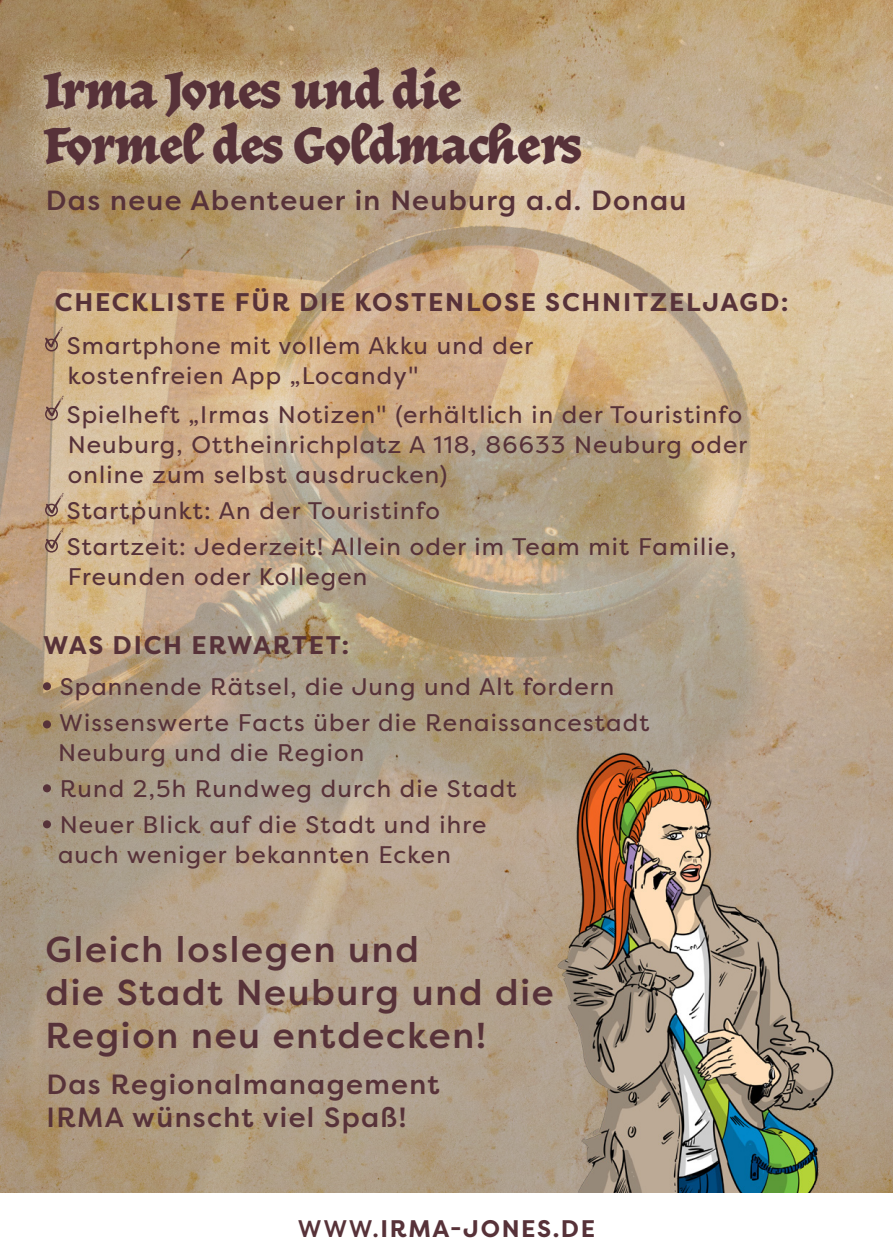
<style>
.page{position:relative;width:893px;height:1259px;background:#fff}
.page>*{position:absolute;margin:0;border:0;box-sizing:border-box;transform-origin:0 0}
.t1{font:50.1px "Herb";letter-spacing:.05em;color:#573239}
.t2{font:500 36px/43.2px "Filson Pro";letter-spacing:.05em;color:#573239}
.t3{font:500 27.9px/33.3px "Filson Pro";letter-spacing:.05em;color:#573239}
.t4{font:700 25.5px "Filson Pro";letter-spacing:.07em;color:#573239}
.t5{font:24px "Filson Pro";letter-spacing:.05em;color:#573239}
.t6{font:700 24px "Filson Pro";letter-spacing:.07em;color:#573239}
.s1{font-weight:500}
</style>
<div class="page">
<img style="left:0;top:0;width:893px;height:1193px">
<div style="left:43px;top:682px;width:8px;height:8px;background:#573239;border-radius:50%"></div>
<div style="left:43px;top:720px;width:8px;height:8px;background:#573239;border-radius:50%"></div>
<div style="left:43px;top:784px;width:8px;height:8px;background:#573239;border-radius:50%"></div>
<div style="left:43px;top:820px;width:8px;height:8px;background:#573239;border-radius:50%"></div>
<svg style="left:14px;top:38px;width:597px;height:157px;background:#c0ab8c"></svg>
<div style="left:45px;top:339px;width:13px;height:12px;border:2px solid #573239;border-radius:50%"></div>
<div style="left:45px;top:408px;width:13px;height:12px;border:2px solid #573239;border-radius:50%"></div>
<div style="left:45px;top:504px;width:13px;height:12px;border:2px solid #573239;border-radius:50%"></div>
<div style="left:45px;top:540px;width:13px;height:12px;border:2px solid #573239;border-radius:50%"></div>
<img style="left:456px;top:742px;width:437px;height:451px">
<svg style="left:45px;top:327px;width:18px;height:23px"></svg>
<svg style="left:46px;top:395px;width:18px;height:24px"></svg>
<svg style="left:46px;top:528px;width:18px;height:23px"></svg>
<svg style="left:46px;top:493px;width:18px;height:23px"></svg>
<p class="t1" style="left:45px;top:58px;width:417px">Irma Jones und die</p>
<p class="t1" style="left:45px;top:113px;width:537px">Formel des Goldmachers</p>
<p class="t3" style="left:46px;top:183px;width:642px">Das neue Abenteuer in Neuburg a.d. Donau</p>
<p class="t4" style="left:55px;top:286px;width:735px">CHECKLISTE FÜR DIE KOSTENLOSE SCHNITZELJAGD:</p>
<p class="t5" style="left:67px;top:329px;width:468px">Smartphone mit vollem Akku und der</p>
<p class="t5" style="left:68px;top:359px;width:352px">kostenfreien App „Locandy"</p>
<p class="t5" style="left:67px;top:398px;width:677px">Spielheft „Irmas Notizen" (erhältlich in der Touristinfo</p>
<p class="t5" style="left:68px;top:428px;width:681px">Neuburg, Ottheinrichplatz A 118, 86633 Neuburg oder</p>
<p class="t5" style="left:68px;top:458px;width:381px">online zum selbst ausdrucken)</p>
<p class="t5" style="left:67px;top:494px;width:375px">Startpunkt: An der Touristinfo</p>
<p class="t5" style="left:67px;top:530px;width:671px">Startzeit: Jederzeit! Allein oder im Team mit Familie,</p>
<p class="t5" style="left:68px;top:560px;width:301px">Freunden oder Kollegen</p>
<p class="t4" style="left:43px;top:629px;width:308px">WAS DICH ERWARTET:</p>
<p class="t5" style="left:60px;top:670px;width:556px">Spannende Rätsel, die Jung und Alt fordern</p>
<p class="t5" style="left:59px;top:706px;width:592px">Wissenswerte Facts über die Renaissancestadt</p>
<p class="t5" style="left:58px;top:736px;width:308px">Neuburg und die Region</p>
<p class="t5" style="left:60px;top:772px;width:458px">Rund 2,5h Rundweg durch die Stadt</p>
<p class="t5" style="left:60px;top:808px;width:428px">Neuer Blick auf die Stadt und ihre</p>
<p class="t5" style="left:58px;top:838px;width:394px">auch weniger bekannten Ecken</p>
<p class="t2" style="left:45px;top:927px;width:375px">Gleich loslegen und</p>
<p class="t2" style="left:45px;top:970px;width:510px">die Stadt Neuburg und die<br>Region neu entdecken!</p>
<p class="t3" style="left:47px;top:1067px;width:395px">Das Regionalmanagement<br>IRMA wünscht viel Spaß!</p>
<p class="t6" style="left:298px;top:1213px;width:299px"><span class="s1">WWW.</span>IRMA-JONES.DE</p>
</div>
